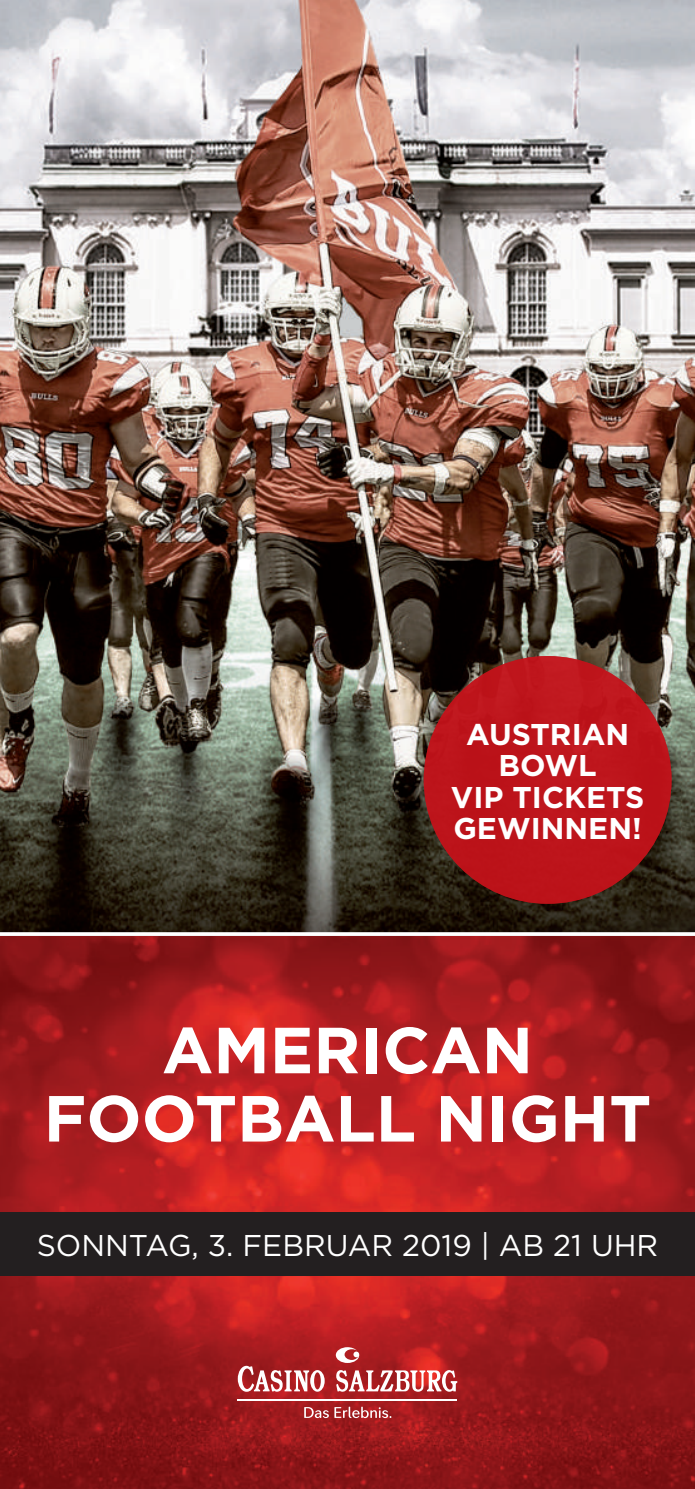
<style>
.page{position:relative;width:695px;height:1489px;background:#fff}
.page>*{position:absolute;margin:0;border:0;box-sizing:border-box;transform-origin:0 0}
.t1{font:700 65px/68.2px "Gotham";color:#fff;text-align:center}
.t2{font:700 30px/31.5px "Gotham";color:#fff;text-align:center}
.t3{font:30px "Gotham";color:#fff}
</style>
<div class="page">
<img style="left:0;top:0;width:694px;height:1488px">
<div style="left:423px;top:656px;width:248px;height:247px;background:#bd141b;border-radius:50%"></div>
<div style="left:0;top:1212px;width:694px;height:64px;background:#231f20"></div>
<svg style="left:336px;top:1346px;width:23px;height:16px"></svg>
<svg style="left:238px;top:1365px;width:86px;height:26px"></svg>
<svg style="left:336px;top:1369px;width:121px;height:22px"></svg>
<hr style="left:238px;top:1398px;width:219px;height:1px;background:#fff">
<svg style="left:304px;top:1406px;width:87px;height:11px"></svg>
<hr style="left:0;top:932px;width:694px;height:3px;background:#fff">
<p class="t2" style="left:451px;top:718px;width:195px">AUSTRIAN<br>BOWL<br>VIP TICKETS<br>GEWINNEN!</p>
<h1 class="t1" style="left:44px;top:1015px;width:609px">AMERICAN<br>FOOTBALL NIGHT</h1>
<p class="t3" style="left:37px;top:1226px;width:623px">SONNTAG, 3. FEBRUAR 2019 | AB 21 UHR</p>
</div>
